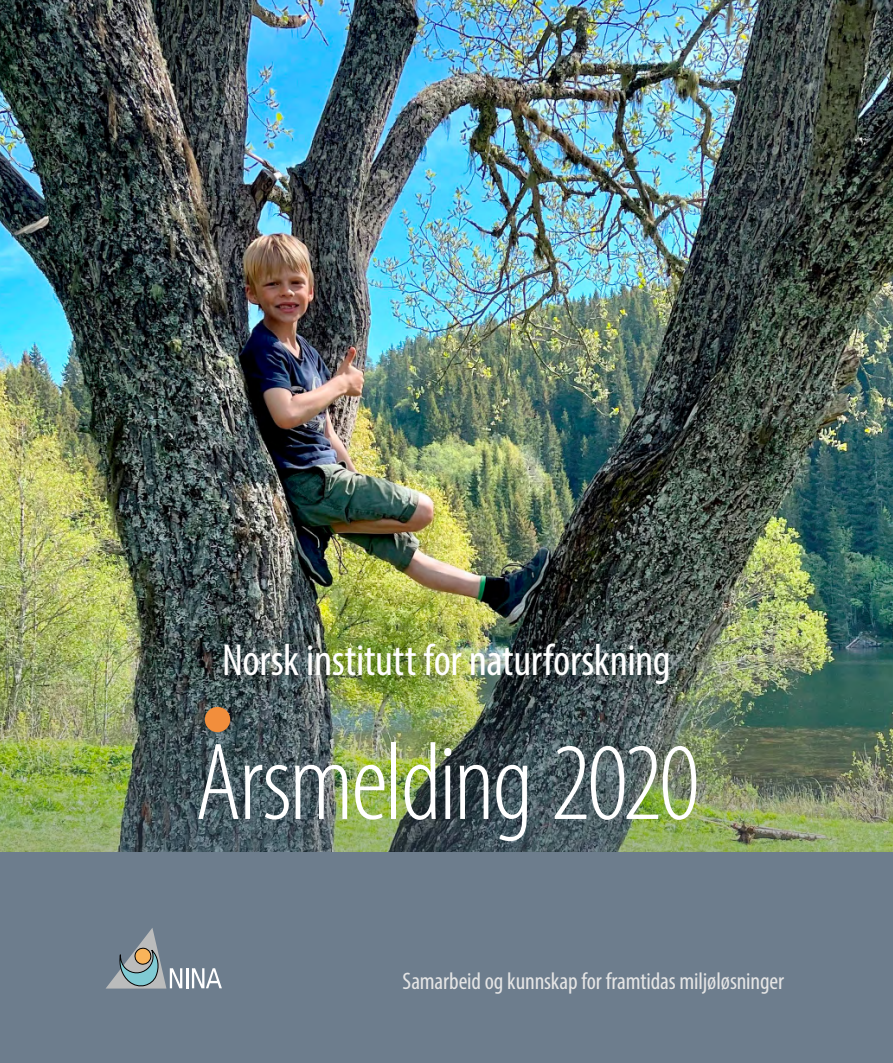
<style>
.page{position:relative;width:893px;height:1063px;background:#fff}
.page>*{position:absolute;margin:0;border:0;box-sizing:border-box;transform-origin:0 0}
.t1{font:300 condensed 111px "Myriad Pro";letter-spacing:-.025em;color:#fff}
.t2{font:condensed 45px "Myriad Pro";letter-spacing:-.01em;color:#fff}
.t3{font:condensed 24px "Myriad Pro";letter-spacing:-.005em;color:#e5e5e5}
</style>
<div class="page">
<img style="left:0;top:0;width:893px;height:853px">
<div style="left:0;top:853px;width:893px;height:210px;background:#6d7d8d"></div>
<div style="left:205px;top:707px;width:25px;height:25px;background:#f28e3c;border-radius:50%"></div>
<hr style="left:186px;top:968px;width:2px;height:20px;background:#fff">
<svg style="left:192px;top:968px;width:30px;height:20px"></svg>
<svg style="left:106px;top:928px;width:76px;height:61px"></svg>
<h2 class="t2" style="left:222px;top:633px;width:450px">Norsk institutt for naturforskning</h2>
<h1 class="t1" style="left:195px;top:717px;width:506px">Arsmelding 2020</h1>
<p class="t3" style="left:403px;top:967px;width:383px">Samarbeid og kunnskap for framtidas miljøløsninger</p>
</div>
